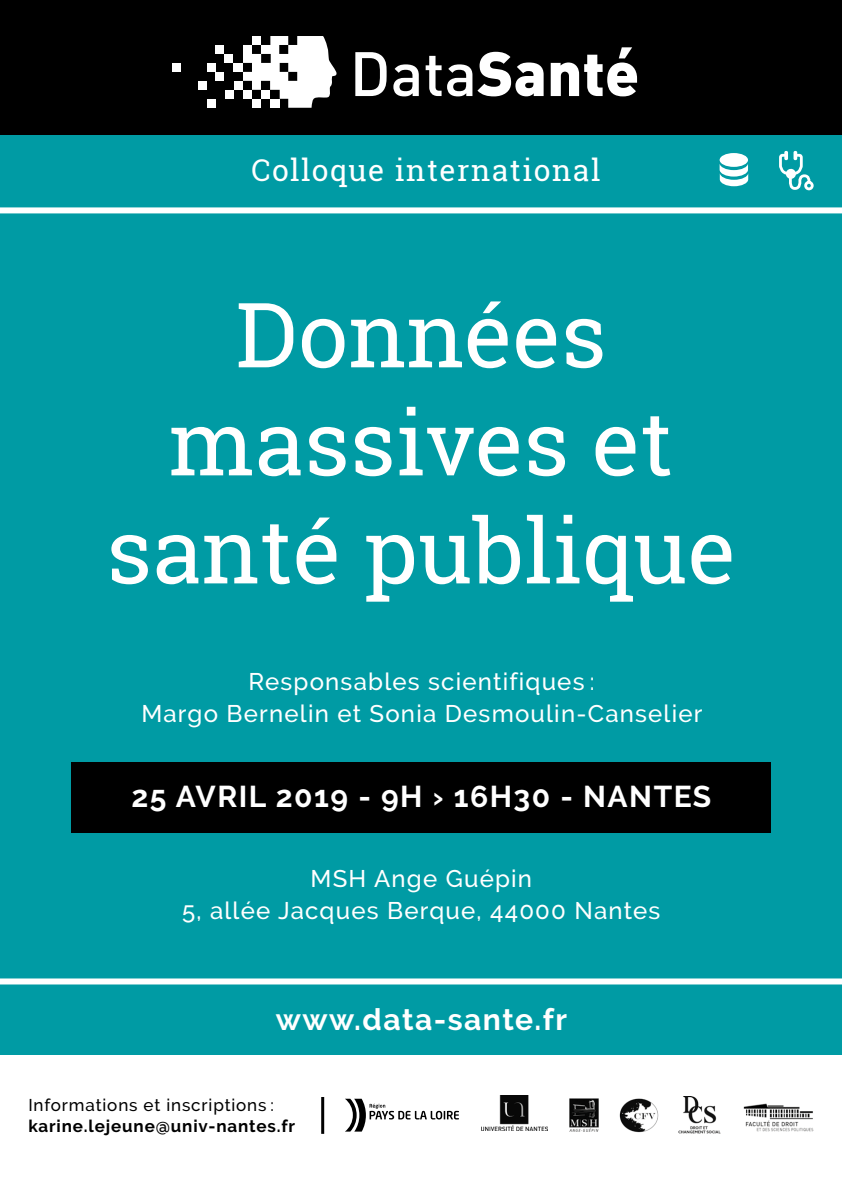
<style>
.page{position:relative;width:842px;height:1191px;background:#fff}
.page>*{position:absolute;margin:0;border:0;box-sizing:border-box;transform-origin:0 0}
.t1{font:90px/108px "Roboto Slab";color:#fff;text-align:center}
.t2{font:700 30px "Raleway";letter-spacing:.05em;color:#fff}
.t3{font:30px "Roboto Slab";letter-spacing:.05em;color:#fff}
.t4{font:500 24px/32px "Raleway";letter-spacing:.05em;color:#fff;text-align:center}
.t5{font:700 17px "Raleway";letter-spacing:.05em;color:#000}
.t6{font:500 17px "Raleway";letter-spacing:.05em;color:#000}
</style>
<div class="page">
<div style="left:0;top:0;width:842px;height:143px;background:#000"></div>
<div style="left:0;top:135px;width:842px;height:920px;background:#009ba4"></div>
<svg style="left:355px;top:52px;width:32px;height:44px"></svg>
<svg style="left:393px;top:64px;width:26px;height:32px"></svg>
<svg style="left:426px;top:52px;width:118px;height:44px"></svg>
<svg style="left:551px;top:47px;width:86px;height:49px"></svg>
<svg style="left:243px;top:36px;width:93px;height:72px"></svg>
<div style="left:252px;top:36px;width:9px;height:9px;background:#fff"></div>
<div style="left:234px;top:81px;width:9px;height:9px;background:#fff"></div>
<div style="left:225px;top:90px;width:9px;height:9px;background:#fff"></div>
<div style="left:252px;top:99px;width:9px;height:9px;background:#fff"></div>
<div style="left:206px;top:99px;width:9px;height:9px;background:#fff"></div>
<div style="left:198px;top:81px;width:8px;height:9px;background:#fff"></div>
<div style="left:243px;top:90px;width:9px;height:9px;background:#fff"></div>
<div style="left:261px;top:90px;width:9px;height:9px;background:#fff"></div>
<div style="left:224px;top:54px;width:9px;height:9px;background:#fff"></div>
<div style="left:233px;top:63px;width:10px;height:9px;background:#fff"></div>
<div style="left:270px;top:99px;width:10px;height:9px;background:#fff"></div>
<div style="left:215px;top:45px;width:9px;height:9px;background:#fff"></div>
<div style="left:206px;top:63px;width:9px;height:9px;background:#fff"></div>
<div style="left:172px;top:63px;width:9px;height:9px;background:#fff"></div>
<div style="left:215px;top:72px;width:9px;height:9px;background:#fff"></div>
<svg style="left:345px;top:1098px;width:114px;height:33px"></svg>
<img style="left:483px;top:1095px;width:64px;height:35px">
<img style="left:569px;top:1098px;width:30px;height:34px">
<img style="left:619px;top:1098px;width:40px;height:35px">
<div style="left:72px;top:762px;width:699px;height:71px;background:#000"></div>
<hr style="left:321px;top:1097px;width:3px;height:36px;background:#000">
<div style="left:0;top:207px;width:842px;height:6px;background:#fff"></div>
<div style="left:0;top:978px;width:842px;height:6px;background:#fff"></div>
<svg style="left:779px;top:151px;width:35px;height:40px"></svg>
<div style="left:720px;top:153px;width:28px;height:14px;background:#fff;border-radius:50%"></div>
<svg style="left:720px;top:163px;width:28px;height:23px"></svg>
<img style="left:678px;top:1096px;width:43px;height:38px">
<img style="left:743px;top:1103px;width:71px;height:29px">
<p class="t3" style="left:251px;top:149px;width:351px">Colloque international</p>
<p class="t1" style="left:169px;top:280px;width:505px">Données massives et</p>
<p class="t1" style="left:106px;top:496px;width:631px">santé publique</p>
<p class="t4" style="left:141px;top:665px;width:563px">Responsables scientifiques :<br>Margo Bernelin et Sonia Desmoulin-Canselier</p>
<p class="t2" style="left:131px;top:779px;width:581px">25 AVRIL 2019 - 9H › 16H30 - NANTES</p>
<p class="t4" style="left:311px;top:862px;width:223px">MSH Ange Guépin</p>
<p class="t4" style="left:182px;top:894px;width:480px">5, allée Jacques Berque, 44000 Nantes</p>
<p class="t2" style="left:276px;top:1002px;width:293px">www.data-sante.fr</p>
<p class="t6" style="left:28px;top:1095px;width:247px">Informations et inscriptions :</p>
<p class="t5" style="left:28px;top:1116px;width:268px">karine.lejeune@univ-nantes.fr</p>
</div>
